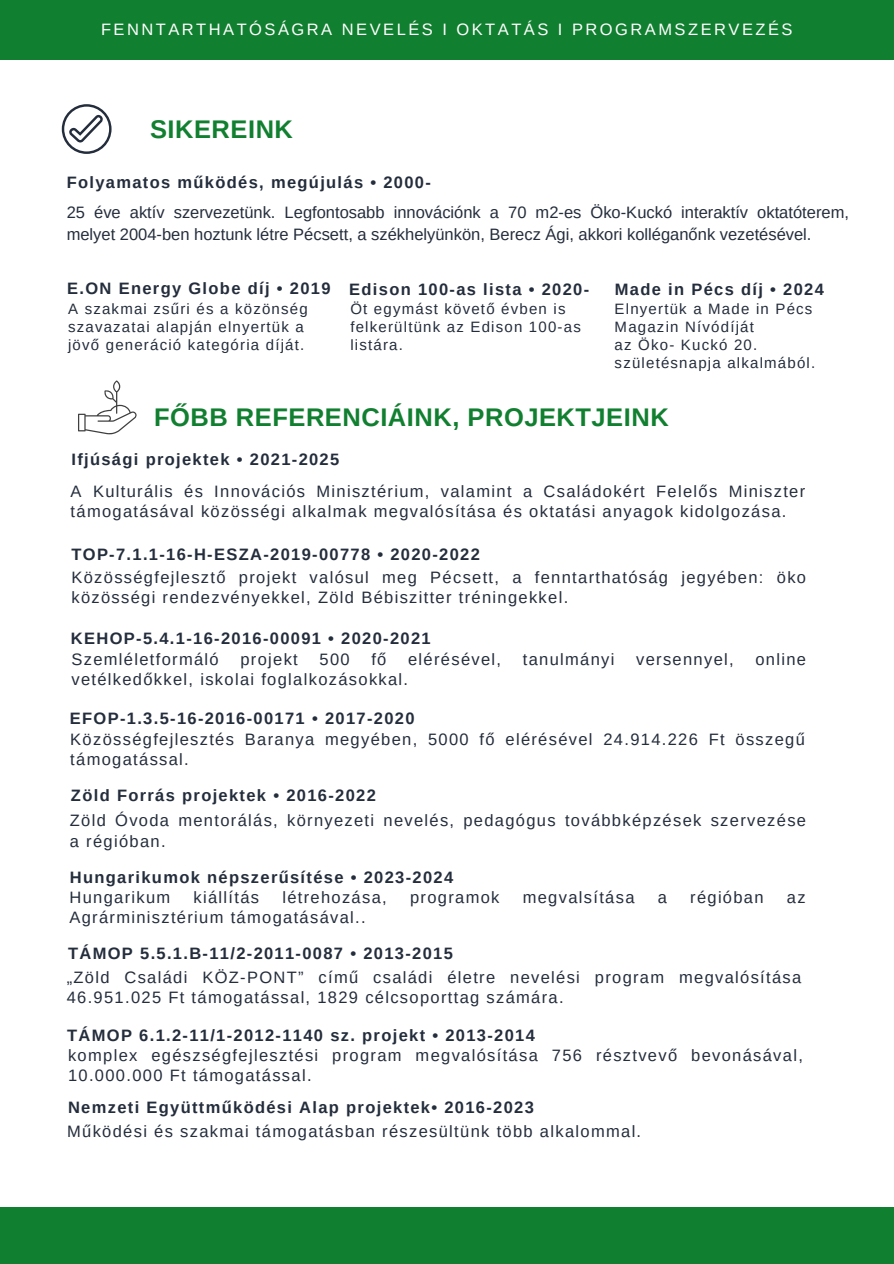
<style>
.page{position:relative;width:894px;height:1264px;background:#fff}
.page>*{position:absolute;margin:0;border:0;box-sizing:border-box;transform-origin:0 0}
.t1{font:700 25.5px "Arimo";letter-spacing:.02em;color:#117f30}
.t2{font:16.5px/20.2px "Arimo";letter-spacing:.08em;color:#242d3c}
.t3{font:700 16.5px "Arimo";letter-spacing:.08em;color:#242d3c}
.t4{font:16.5px/22.5px "Arimo";color:#242d3c}
.t5{font:16.5px "Arimo";letter-spacing:.15em;color:#fff}
.t6{font:15px/18px "Arimo";letter-spacing:.08em;color:#242d3c}
</style>
<div class="page">
<div style="left:0;top:0;width:893px;height:60px;background:#117f30"></div>
<div style="left:0;top:1207px;width:893px;height:56px;background:#117f30"></div>
<svg style="left:62px;top:104px;width:49px;height:50px"></svg>
<svg style="left:78px;top:380px;width:58px;height:54px"></svg>
<p class="t5" style="left:101px;top:20px;width:692px">FENNTARTHATÓSÁGRA NEVELÉS I OKTATÁS I PROGRAMSZERVEZÉS</p>
<h3 class="t1" style="left:150px;top:115px;width:144px">SIKEREINK</h3>
<p class="t3" style="left:67px;top:173px;width:365px">Folyamatos működés, megújulás • 2000-</p>
<h4 class="t4" style="left:67px;top:201px;width:783px">25 éve aktív szervezetünk. Legfontosabb innovációnk a 70 m2-es Öko-Kuckó interaktív oktatóterem, melyet 2004-ben hoztunk létre Pécsett, a székhelyünkön, Berecz Ági, akkori kolléganőnk vezetésével.</h4>
<p class="t3" style="left:67px;top:279px;width:265px">E.ON Energy Globe díj • 2019</p>
<h1 class="t6" style="left:68px;top:299px;width:241px">A szakmai zsűri és a közönség szavazatai alapján elnyertük a jövő generáció kategória díját.</h1>
<h4 class="t3" style="left:349px;top:280px;width:241px">Edison 100-as lista • 2020-</h4>
<h4 class="t6" style="left:350px;top:299px;width:232px">Öt egymást követő évben is felkerültünk az Edison 100-as listára.</h4>
<h2 class="t3" style="left:614px;top:280px;width:210px">Made in Pécs díj • 2024</h2>
<p class="t6" style="left:614px;top:299px;width:199px">Elnyertük a Made in Pécs<br>Magazin Nívódíját</p>
<h4 class="t6" style="left:614px;top:335px;width:202px">az Öko- Kuckó 20. születésnapja alkalmából.</h4>
<p class="t1" style="left:154px;top:403px;width:516px">FŐBB REFERENCIÁINK, PROJEKTJEINK</p>
<h4 class="t3" style="left:71px;top:450px;width:269px">Ifjúsági projektek • 2021-2025</h4>
<p class="t2" style="left:71px;top:481px;width:736px">A Kulturális és Innovációs Minisztérium, valamint a Családokért Felelős Miniszter támogatásával közösségi alkalmak megvalósítása és oktatási anyagok kidolgozása.</p>
<h2 class="t3" style="left:71px;top:545px;width:410px">TOP-7.1.1-16-H-ESZA-2019-00778 • 2020-2022</h2>
<p class="t2" style="left:71px;top:567px;width:736px">Közösségfejlesztő projekt valósul meg Pécsett, a fenntarthatóság jegyében: öko közösségi rendezvényekkel, Zöld Bébiszitter tréningekkel.</p>
<h2 class="t3" style="left:71px;top:629px;width:361px">KEHOP-5.4.1-16-2016-00091 • 2020-2021</h2>
<p class="t2" style="left:71px;top:648px;width:149px">Szemléletformáló</p>
<p class="t2" style="left:240px;top:648px;width:59px">projekt</p>
<p class="t2" style="left:319px;top:648px;width:32px">500</p>
<p class="t2" style="left:371px;top:648px;width:17px">fő</p>
<p class="t2" style="left:408px;top:648px;width:94px">elérésével,</p>
<p class="t2" style="left:522px;top:648px;width:93px">tanulmányi</p>
<p class="t2" style="left:636px;top:648px;width:99px">versennyel,</p>
<p class="t2" style="left:755px;top:648px;width:52px">online</p>
<p class="t2" style="left:71px;top:669px;width:338px">vetélkedőkkel, iskolai foglalkozásokkal.</p>
<h4 class="t3" style="left:70px;top:709px;width:346px">EFOP-1.3.5-16-2016-00171 • 2017-2020</h4>
<p class="t2" style="left:70px;top:729px;width:736px">Közösségfejlesztés Baranya megyében, 5000 fő elérésével 24.914.226 Ft összegű támogatással.</p>
<p class="t3" style="left:71px;top:786px;width:306px">Zöld Forrás projektek • 2016-2022</p>
<p class="t2" style="left:70px;top:810px;width:737px">Zöld Óvoda mentorálás, környezeti nevelés, pedagógus továbbképzések szervezése a régióban.</p>
<h4 class="t3" style="left:70px;top:867px;width:385px">Hungarikumok népszerűsítése • 2023-2024</h4>
<p class="t2" style="left:69px;top:887px;width:102px">Hungarikum</p>
<p class="t2" style="left:193px;top:887px;width:67px">kiállítás</p>
<p class="t2" style="left:282px;top:887px;width:106px">létrehozása,</p>
<p class="t2" style="left:410px;top:887px;width:91px">programok</p>
<p class="t2" style="left:522px;top:887px;width:113px">megvalsítása</p>
<p class="t2" style="left:657px;top:887px;width:11px">a</p>
<p class="t2" style="left:690px;top:887px;width:75px">régióban</p>
<p class="t2" style="left:786px;top:887px;width:20px">az</p>
<p class="t2" style="left:69px;top:907px;width:298px">Agrárminisztérium támogatásával..</p>
<p class="t3" style="left:68px;top:944px;width:386px">TÁMOP 5.5.1.B-11/2-2011-0087 • 2013-2015</p>
<p class="t2" style="left:67px;top:967px;width:736px">„Zöld Családi KÖZ-PONT” című családi életre nevelési program megvalósítása<br>46.951.025 Ft támogatással, 1829 célcsoporttag számára.</p>
<h1 class="t3" style="left:67px;top:1025px;width:469px">TÁMOP 6.1.2-11/1-2012-1140 sz. projekt • 2013-2014</h1>
<h4 class="t2" style="left:68px;top:1045px;width:736px">komplex egészségfejlesztési program megvalósítása 756 résztvevő bevonásával,<br>10.000.000 Ft támogatással.</h4>
<p class="t3" style="left:68px;top:1097px;width:467px">Nemzeti Együttműködési Alap projektek• 2016-2023</p>
<h2 class="t2" style="left:67px;top:1121px;width:575px">Működési és szakmai támogatásban részesültünk több alkalommal.</h2>
</div>
